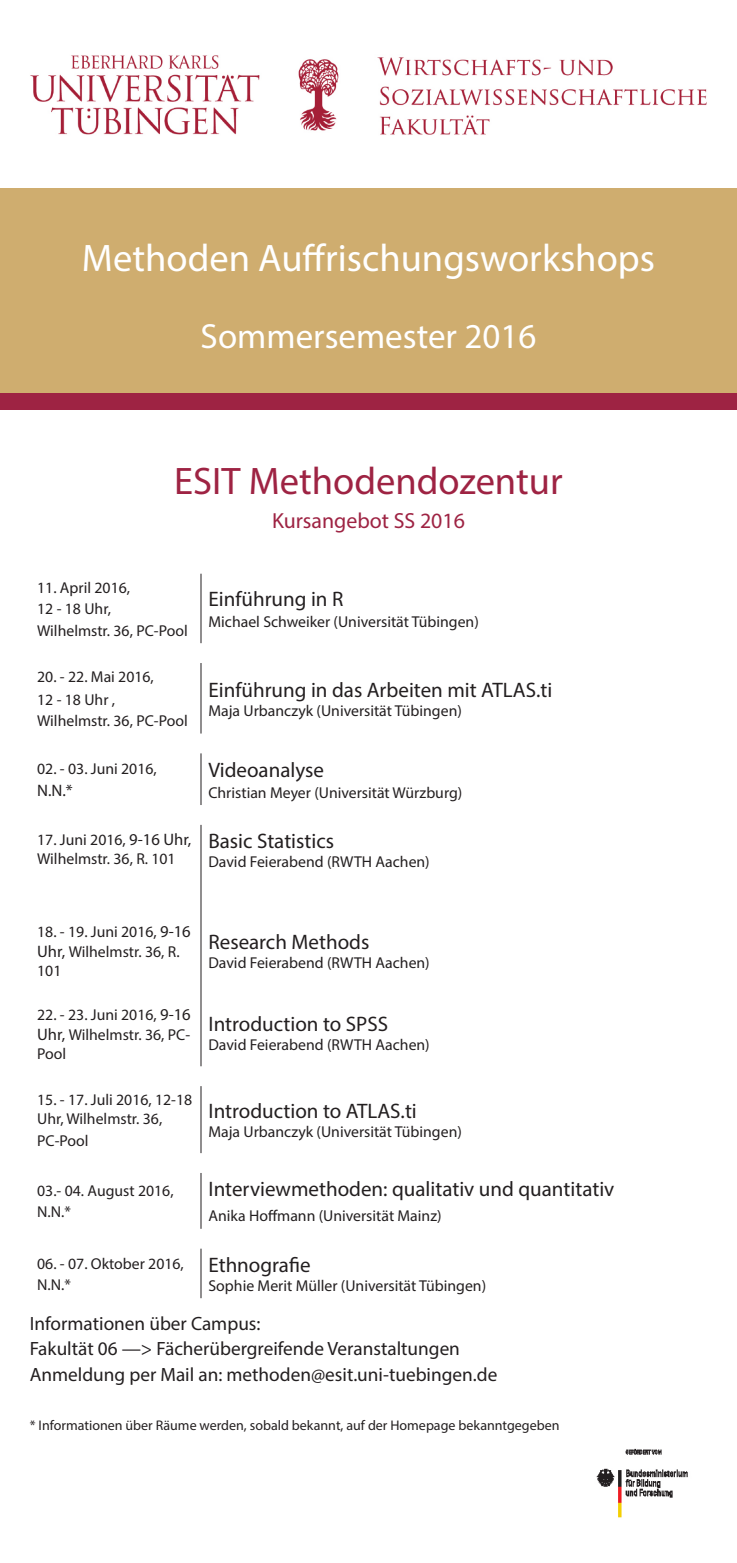
<style>
.page{position:relative;width:737px;height:1563px;background:#fff}
.page>*{position:absolute;margin:0;border:0;box-sizing:border-box;transform-origin:0 0}
.PraxisBeruf{font:38.5px "Myriad Pro";color:#fff}
.Untertitel2{font:38.5px "Myriad Pro";color:#9e2343}
.PraxisBeruf_Untertit{font:35px "Myriad Pro";color:#fff}
.Untertitel3{font:21.88px "Myriad Pro";color:#9e2343}
.Name{font:21px "Myriad Pro";color:#231f20}
.Anmeldeinformation{font:19.25px "Myriad Pro";color:#231f20}
.Referenten{font:19.25px "Myriad Pro";color:#231f20}
.Datum{font:19.25px "Myriad Pro";color:#231f20}
.Name-2{font:16.62px "Myriad Pro";color:#231f20}
.Datum-2{font:15.75px/19.4px "Myriad Pro";color:#231f20}
.Referenten-2{font:15.75px "Myriad Pro";color:#231f20}
.Name-3{font:15.75px "Myriad Pro";color:#231f20}
.Anmeldeinformation-2{font:14px "Myriad Pro";color:#231f20}
.s1{font-size:16.62px}
</style>
<div class="page">
<img style="left:30px;top:55px;width:677px;height:80px">
<div style="left:0;top:188px;width:737px;height:206px;background:#cfad6f"></div>
<div style="left:0;top:394px;width:737px;height:16px;background:#9e2343"></div>
<hr style="left:200px;top:753px;width:1px;height:52px;background:#231f20">
<hr style="left:200px;top:1248px;width:1px;height:50px;background:#231f20">
<hr style="left:200px;top:825px;width:1px;height:241px;background:#231f20">
<hr style="left:200px;top:574px;width:1px;height:69px;background:#231f20">
<hr style="left:200px;top:663px;width:1px;height:70px;background:#231f20">
<hr style="left:200px;top:1173px;width:1px;height:56px;background:#231f20">
<hr style="left:200px;top:1086px;width:1px;height:67px;background:#231f20">
<img style="left:596px;top:1448px;width:92px;height:70px">
<p class="PraxisBeruf" style="left:82px;top:234px;width:574px">Methoden Auffrischungsworkshops</p>
<p class="PraxisBeruf_Untertit" style="left:201px;top:314px;width:337px">Sommersemester 2016</p>
<p class="Untertitel2" style="left:174px;top:458px;width:390px">ESIT Methodendozentur</p>
<p class="Untertitel3" style="left:272px;top:507px;width:194px">Kursangebot SS 2016</p>
<p class="Datum-2" style="left:37px;top:578px;width:94px">11. April 2016,</p>
<p class="Datum-2" style="left:37px;top:599px;width:75px">12 - 18 Uhr,</p>
<p class="Datum-2" style="left:37px;top:620px;width:152px">Wilhelmstr. 36, PC-Pool</p>
<p class="Datum-2" style="left:37px;top:667px;width:118px">20. - 22. Mai 2016,</p>
<p class="Datum-2" style="left:37px;top:689px;width:79px">12 - 18 Uhr ,</p>
<p class="Referenten-2" style="left:37px;top:711px;width:152px">Wilhelmstr. 36, PC-Pool</p>
<p class="Datum-2" style="left:37px;top:758px;width:121px">02. - 03. Juni 2016,</p>
<p class="Name-2" style="left:37px;top:780px;width:37px">N.N.*</p>
<p class="Datum-2" style="left:37px;top:830px;width:156px;line-height:18.9px">17. Juni 2016, <span class="s1">9-16 Uhr,<br></span>Wilhelmstr. 36, R. 101</p>
<p class="Name" style="left:208px;top:585px;width:136px">Einführung in R</p>
<p class="Referenten-2" style="left:208px;top:612px;width:272px">Michael Schweiker (Universität Tübingen)</p>
<p class="Name" style="left:208px;top:677px;width:345px">Einführung in das Arbeiten mit ATLAS.ti</p>
<p class="Datum-2" style="left:208px;top:700px;width:255px">Maja Urbanczyk (Universität Tübingen)</p>
<p class="Name" style="left:208px;top:756px;width:117px">Videoanalyse</p>
<p class="Datum-2" style="left:208px;top:782px;width:255px">Christian Meyer (Universität Würzburg)</p>
<p class="Name" style="left:208px;top:828px;width:127px">Basic Statistics</p>
<p class="Datum-2" style="left:208px;top:852px;width:223px">David Feierabend (RWTH Aachen)</p>
<p class="Datum-2" style="left:37px;top:922px;width:155px">18. - 19. Juni 2016, <span class="s1">9-16<br>Uhr,</span> Wilhelmstr. 36, R.<br>101</p>
<p class="Datum-2" style="left:37px;top:1004px;width:155px;text-align:justify">22. - 23. Juni 2016, <span class="s1">9-16<br>Uhr,</span> Wilhelmstr. 36, PC-Pool</p>
<p class="Datum-2" style="left:37px;top:1090px;width:157px;line-height:18.9px">15. - 17. Juli 2016, 12-18<br>Uhr, Wilhelmstr. 36,</p>
<p class="Datum-2" style="left:37px;top:1130px;width:53px">PC-Pool</p>
<p class="Name-3" style="left:37px;top:1181px;width:138px">03.- 04. August 2016,</p>
<p class="Referenten-2" style="left:37px;top:1202px;width:35px">N.N.*</p>
<p class="Name" style="left:208px;top:929px;width:162px">Research Methods</p>
<p class="Datum-2" style="left:208px;top:952px;width:223px">David Feierabend (RWTH Aachen)</p>
<p class="Name" style="left:208px;top:1011px;width:181px">Introduction to SPSS</p>
<p class="Datum-2" style="left:208px;top:1034px;width:223px">David Feierabend (RWTH Aachen)</p>
<p class="Name" style="left:208px;top:1098px;width:210px">Introduction to ATLAS.ti</p>
<p class="Datum-2" style="left:208px;top:1121px;width:255px">Maja Urbanczyk (Universität Tübingen)</p>
<p class="Name" style="left:208px;top:1176px;width:407px">Interviewmethoden: qualitativ und quantitativ</p>
<p class="Datum-2" style="left:208px;top:1206px;width:235px">Anika Hoffmann (Universität Mainz)</p>
<p class="Name" style="left:208px;top:1252px;width:104px">Ethnografie</p>
<p class="Datum-2" style="left:208px;top:1275px;width:279px">Sophie Merit Müller (Universität Tübingen)</p>
<p class="Datum" style="left:30px;top:1311px;width:232px">Informationen über Campus:</p>
<p class="Referenten" style="left:30px;top:1336px;width:432px">Fakultät 06 —&gt; Fächerübergreifende Veranstaltungen</p>
<p class="Anmeldeinformation" style="left:30px;top:1362px;width:469px">Anmeldung per Mail an: methoden@esit.uni-tuebingen.de</p>
<p class="Anmeldeinformation-2" style="left:30px;top:1416px;width:531px">* Informationen über Räume werden, sobald bekannt, auf der Homepage bekanntgegeben</p>
<p class="Name-3" style="left:37px;top:1253px;width:148px">06. - 07. Oktober 2016,</p>
<p class="Referenten-2" style="left:37px;top:1275px;width:35px">N.N.*</p>
</div>
